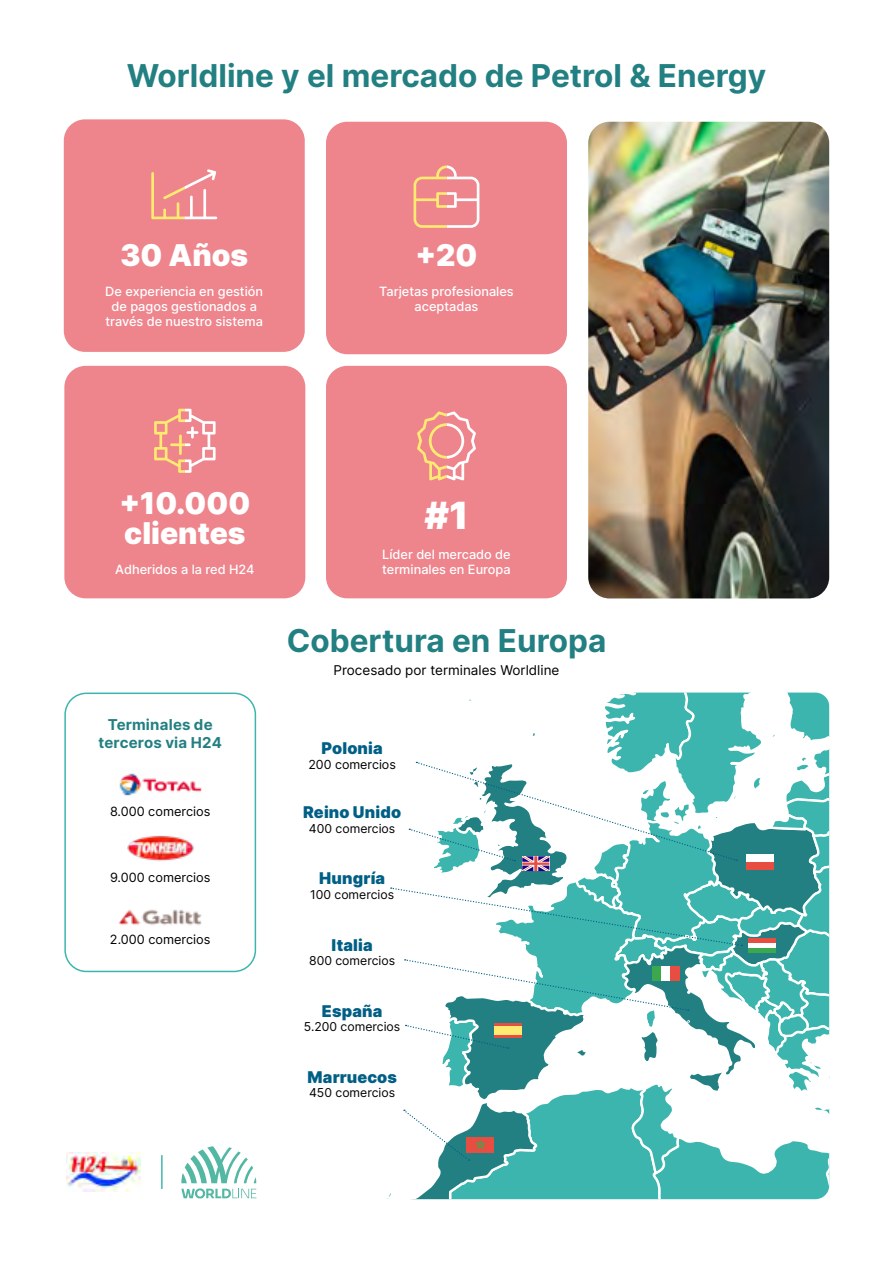
<style>
.page{position:relative;width:893px;height:1263px;background:#fff}
.page>*{position:absolute;margin:0;border:0;box-sizing:border-box;transform-origin:0 0}
.Body{font:900 37.5px "Inter";color:#fff}
.Headline{font:700 31.5px "Inter";color:#238082}
.Body-2{font:900 30px/30px "Inter";color:#fff}
.Emphasis_1{font:900 16.2px "Inter";letter-spacing:.01em;color:#005f85}
.Emphasis_2{font:700 15px/18px "Inter";letter-spacing:.01em;color:#238082;text-align:center}
.texte_9{font:13.5px "Inter";color:#000}
.Body-3{font:500 12.75px/15px "Inter";color:#fff;text-align:center}
.Emphasis_1-2{font:12.75px "Inter";color:#000}
.Emphasis_1-3{font:12.45px "Inter";color:#000}
.Emphasis_1-4{font:12.3px "Inter";color:#000}
</style>
<div class="page">
<div style="left:326px;top:122px;width:241px;height:232px;background:#ee858d;border-radius:21px"></div>
<div style="left:64px;top:119px;width:241px;height:233px;background:#ee858d;border-radius:21px"></div>
<svg style="left:151px;top:169px;width:66px;height:50px"></svg>
<div style="left:64px;top:366px;width:241px;height:232px;background:#ee858d;border-radius:21px"></div>
<svg style="left:154px;top:409px;width:62px;height:64px"></svg>
<svg style="left:414px;top:165px;width:65px;height:63px"></svg>
<div style="left:64px;top:692px;width:192px;height:280px;border:2px solid #3db5af;border-radius:21px"></div>
<img style="left:127px;top:835px;width:67px;height:27px">
<img style="left:119px;top:773px;width:83px;height:23px">
<img style="left:118px;top:909px;width:84px;height:16px">
<svg style="left:387px;top:692px;width:442px;height:507px"></svg>
<svg style="left:181px;top:1146px;width:75px;height:53px"></svg>
<hr style="left:161px;top:1155px;width:2px;height:34px;background:#3db5af">
<img style="left:66px;top:1153px;width:74px;height:38px">
<div style="left:326px;top:366px;width:241px;height:232px;background:#ee858d;border-radius:21px"></div>
<svg style="left:417px;top:411px;width:59px;height:69px"></svg>
<img style="left:588px;top:122px;width:241px;height:476px">
<p class="Headline" style="left:127px;top:53px;width:641px">Worldline y el mercado de Petrol &amp; Energy</p>
<p class="Body-2" style="left:120px;top:240px;width:129px">30 Años</p>
<p class="Body-3" style="left:105px;top:284px;width:159px">De experiencia en gestión de pagos gestionados a través de nuestro sistema</p>
<p class="Body-2" style="left:416px;top:240px;width:63px">+20</p>
<p class="Body-3" style="left:379px;top:284px;width:136px">Tarjetas profesionales aceptadas</p>
<p class="Body-2" style="left:119px;top:487px;width:132px">+10.000 clientes</p>
<p class="Body-3" style="left:115px;top:561px;width:141px">Adheridos a la red H24</p>
<p class="Emphasis_2" style="left:99px;top:715px;width:125px">Terminales de terceros via H24</p>
<p class="Emphasis_1-2" style="left:110px;top:802px;width:102px">8.000 comercios</p>
<p class="Emphasis_1-2" style="left:110px;top:868px;width:102px">9.000 comercios</p>
<p class="Emphasis_1-2" style="left:110px;top:930px;width:102px">2.000 comercios</p>
<p class="Body" style="left:425px;top:488px;width:45px">#1</p>
<p class="Body-3" style="left:382px;top:546px;width:130px;text-align:left">Líder del mercado de terminales en Europa</p>
<p class="Headline" style="left:287px;top:617px;width:321px">Cobertura en Europa</p>
<p class="texte_9" style="left:334px;top:660px;width:227px">Procesado por terminales Worldline</p>
<p class="Emphasis_1" style="left:321px;top:736px;width:63px">Polonia</p>
<p class="Emphasis_1-3" style="left:308px;top:755px;width:89px">200 comercios</p>
<p class="Emphasis_1" style="left:303px;top:801px;width:100px">Reino Unido</p>
<p class="Emphasis_1-4" style="left:309px;top:819px;width:88px">400 comercios</p>
<p class="Emphasis_1" style="left:319px;top:867px;width:68px">Hungría</p>
<p class="Emphasis_1-4" style="left:310px;top:885px;width:86px">100 comercios</p>
<p class="Emphasis_1" style="left:332px;top:933px;width:43px">Italia</p>
<p class="Emphasis_1-4" style="left:309px;top:951px;width:88px">800 comercios</p>
<p class="Emphasis_1" style="left:322px;top:999px;width:62px">España</p>
<p class="Emphasis_1-4" style="left:304px;top:1018px;width:98px">5.200 comercios</p>
<p class="Emphasis_1" style="left:307px;top:1065px;width:91px">Marruecos</p>
<p class="Emphasis_1-4" style="left:309px;top:1084px;width:88px">450 comercios</p>
</div>
